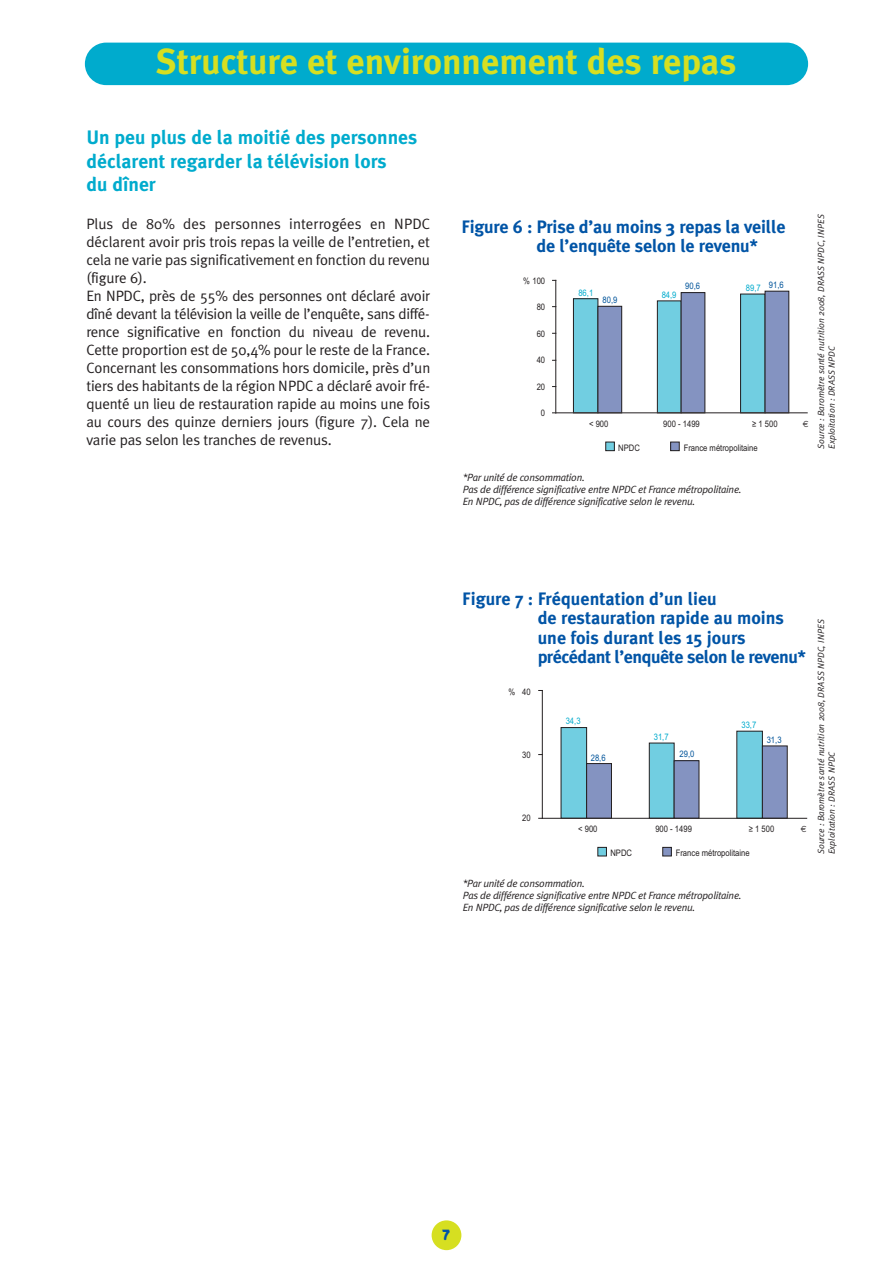
<style>
.page{position:relative;width:893px;height:1263px;background:#fff}
.page>*{position:absolute;margin:0;border:0;box-sizing:border-box;transform-origin:0 0}
.t1{font:700 36px "Meta Plus";color:#d6df21}
.t2{font:700 19.5px/23.4px "Meta Plus";color:#00abcd}
.t3{font:700 18px/19.5px "Meta Plus";letter-spacing:-.01em;color:#0154a6}
.t4{font:15px/18px "Meta Plus Normal";letter-spacing:-.01em;color:#231f20}
.t5{font:700 15px "Keedy Sans";color:#0154a6}
.t6{font:italic 10.5px/12px "Meta Plus Normal";letter-spacing:-.025em;color:#231f20}
.t7{font:italic 9px/10.5px "Meta Plus Normal";color:#231f20}
.t8{font:9px "Arial";color:#231f20;scale:.85 1}
.t9{font:9px "Arial";color:#01549a;scale:.85 1}
.t10{font:9px "Arial";color:#00abcd;scale:.85 1}
.t11{font:9px "Euro Sans";color:#231f20;scale:.85 1}
</style>
<div class="page">
<div style="left:431px;top:1220px;width:30px;height:30px;background:#d6df21;border-radius:50%"></div>
<div style="left:605px;top:442px;width:9px;height:9px;background:#71cee1"></div>
<div style="left:605px;top:442px;width:9px;height:9px;border:1px solid #231f20"></div>
<div style="left:670px;top:442px;width:9px;height:9px;background:#8493c1"></div>
<div style="left:670px;top:442px;width:9px;height:9px;border:1px solid #231f20"></div>
<div style="left:573px;top:299px;width:25px;height:114px;background:#71cee1"></div>
<div style="left:573px;top:299px;width:25px;height:114px;border:1px solid #231f20"></div>
<div style="left:657px;top:301px;width:24px;height:112px;background:#71cee1;border:1px solid #231f20"></div>
<div style="left:740px;top:294px;width:25px;height:119px;background:#71cee1"></div>
<div style="left:740px;top:294px;width:25px;height:119px;border:1px solid #231f20"></div>
<div style="left:598px;top:306px;width:23px;height:107px;background:#8493c1"></div>
<div style="left:597px;top:306px;width:25px;height:107px;border:1px solid #231f20"></div>
<div style="left:681px;top:293px;width:24px;height:120px;background:#8493c1"></div>
<div style="left:681px;top:292px;width:24px;height:121px;border:1px solid #231f20"></div>
<div style="left:765px;top:291px;width:23px;height:122px;background:#8493c1"></div>
<div style="left:764px;top:291px;width:25px;height:122px;border:1px solid #231f20"></div>
<hr style="left:555px;top:280px;width:1px;height:133px;background:#231f20">
<hr style="left:555px;top:413px;width:252px;height:1px;background:#231f20">
<div style="left:597px;top:847px;width:9px;height:9px;background:#71cee1"></div>
<div style="left:597px;top:847px;width:9px;height:9px;border:1px solid #231f20"></div>
<div style="left:662px;top:847px;width:9px;height:9px;background:#8493c1"></div>
<div style="left:662px;top:847px;width:9px;height:9px;border:1px solid #231f20"></div>
<div style="left:561px;top:728px;width:25px;height:90px;background:#71cee1"></div>
<div style="left:649px;top:743px;width:25px;height:75px;background:#71cee1;border:1px solid #231f20"></div>
<div style="left:736px;top:731px;width:26px;height:87px;background:#71cee1"></div>
<div style="left:586px;top:763px;width:25px;height:55px;background:#8493c1;border:1px solid #231f20"></div>
<div style="left:674px;top:761px;width:25px;height:57px;background:#8493c1"></div>
<div style="left:674px;top:761px;width:25px;height:57px;border:1px solid #231f20"></div>
<div style="left:762px;top:746px;width:25px;height:72px;background:#8493c1"></div>
<div style="left:762px;top:746px;width:25px;height:72px;border:1px solid #231f20"></div>
<hr style="left:542px;top:690px;width:1px;height:128px;background:#231f20">
<hr style="left:542px;top:818px;width:264px;height:1px;background:#231f20">
<div style="left:85px;top:43px;width:723px;height:42px;background:#00abcd;border-radius:21px"></div>
<h1 class="t1" style="left:156px;top:48px;width:582px">Structure et environnement des repas</h1>
<h2 class="t2" style="left:86px;top:127px;width:332px">Un peu plus de la moitié des personnes déclarent regarder la télévision lors<br>du dîner</h2>
<p class="t4" style="left:86px;top:216px;width:345px">Plus de 80% des personnes interrogées en NPDC déclarent avoir pris trois repas la veille de l’entretien, et cela ne varie pas significativement en fonction du revenu (figure 6).<br>En NPDC, près de 55% des personnes ont déclaré avoir dîné devant la télévision la veille de l’enquête, sans diffé&shy;rence significative en fonction du niveau de revenu.<br>Cette proportion est de 50,4% pour le reste de la France.<br>Concernant les consommations hors domicile, près d’un tiers des habitants de la région NPDC a déclaré avoir fré&shy;quenté un lieu de restauration rapide au moins une fois au cours des quinze derniers jours (figure 7). Cela ne varie pas selon les tranches de revenus.</p>
<p class="t3" style="left:536px;top:218px;width:251px;text-indent:-75px">Figure 6 : Prise d’au moins 3 repas la veille de l’enquête selon le revenu*</p>
<p class="t8" style="left:523px;top:278px;width:28px">% 100</p>
<p class="t8" style="left:536px;top:304px;width:12px">80</p>
<p class="t8" style="left:536px;top:330px;width:12px">60</p>
<p class="t8" style="left:536px;top:357px;width:12px">40</p>
<p class="t8" style="left:536px;top:383px;width:12px">20</p>
<p class="t8" style="left:541px;top:410px;width:7px">0</p>
<p class="t10" style="left:578px;top:289px;width:19px">86,1</p>
<p class="t9" style="left:602px;top:297px;width:19px">80,9</p>
<p class="t10" style="left:661px;top:291px;width:19px">84,9</p>
<p class="t9" style="left:685px;top:283px;width:19px">90,6</p>
<p class="t10" style="left:745px;top:284px;width:19px">89,7</p>
<p class="t9" style="left:769px;top:282px;width:19px">91,6</p>
<p class="t8" style="left:589px;top:421px;width:24px">&lt; 900</p>
<p class="t8" style="left:663px;top:421px;width:45px">900 - 1499</p>
<p class="t8" style="left:752px;top:421px;width:31px">≥ 1 500</p>
<p class="t11" style="left:802px;top:418px;width:8px">€</p>
<p class="t8" style="left:618px;top:444px;width:27px">NPDC</p>
<p class="t8" style="left:683px;top:445px;width:89px">France métropolitaine</p>
<p class="t6" style="left:463px;top:473px;width:280px">*Par unité de consommation.<br>Pas de différence significative entre NPDC et France métropolitaine.<br>En NPDC, pas de différence significative selon le revenu.</p>
<p class="t7" style="left:816px;top:449px;width:237px;rotate:-90deg">Source : Baromètre santé nutrition 2008, DRASS NPDC, INPES<br>Exploitation : DRASS NPDC</p>
<p class="t3" style="left:537px;top:590px;width:270px;text-indent:-75px">Figure 7 : Fréquentation d’un lieu<br>de restauration rapide au moins une fois durant les 15 jours précédant l’enquête selon le revenu*</p>
<p class="t8" style="left:508px;top:688px;width:10px">%</p>
<p class="t8" style="left:522px;top:688px;width:12px">40</p>
<p class="t8" style="left:522px;top:752px;width:12px">30</p>
<p class="t8" style="left:522px;top:815px;width:12px">20</p>
<p class="t10" style="left:565px;top:717px;width:19px">34,3</p>
<p class="t9" style="left:590px;top:754px;width:19px">28,6</p>
<p class="t10" style="left:741px;top:722px;width:19px">33,7</p>
<p class="t10" style="left:653px;top:733px;width:19px">31,7</p>
<p class="t9" style="left:766px;top:737px;width:19px">31,3</p>
<p class="t9" style="left:679px;top:751px;width:19px">29,0</p>
<p class="t8" style="left:578px;top:826px;width:24px">&lt; 900</p>
<p class="t8" style="left:655px;top:826px;width:45px">900 - 1499</p>
<p class="t8" style="left:748px;top:826px;width:31px">≥ 1 500</p>
<p class="t11" style="left:801px;top:824px;width:8px">€</p>
<p class="t8" style="left:610px;top:850px;width:27px">NPDC</p>
<p class="t8" style="left:675px;top:850px;width:89px">France métropolitaine</p>
<p class="t6" style="left:463px;top:878px;width:280px">*Par unité de consommation.<br>Pas de différence significative entre NPDC et France métropolitaine.<br>En NPDC, pas de différence significative selon le revenu.</p>
<p class="t7" style="left:816px;top:854px;width:237px;rotate:-90deg">Source : Baromètre santé nutrition 2008, DRASS NPDC, INPES<br>Exploitation : DRASS NPDC</p>
<p class="t5" style="left:443px;top:1230px;width:9px">7</p>
</div>
